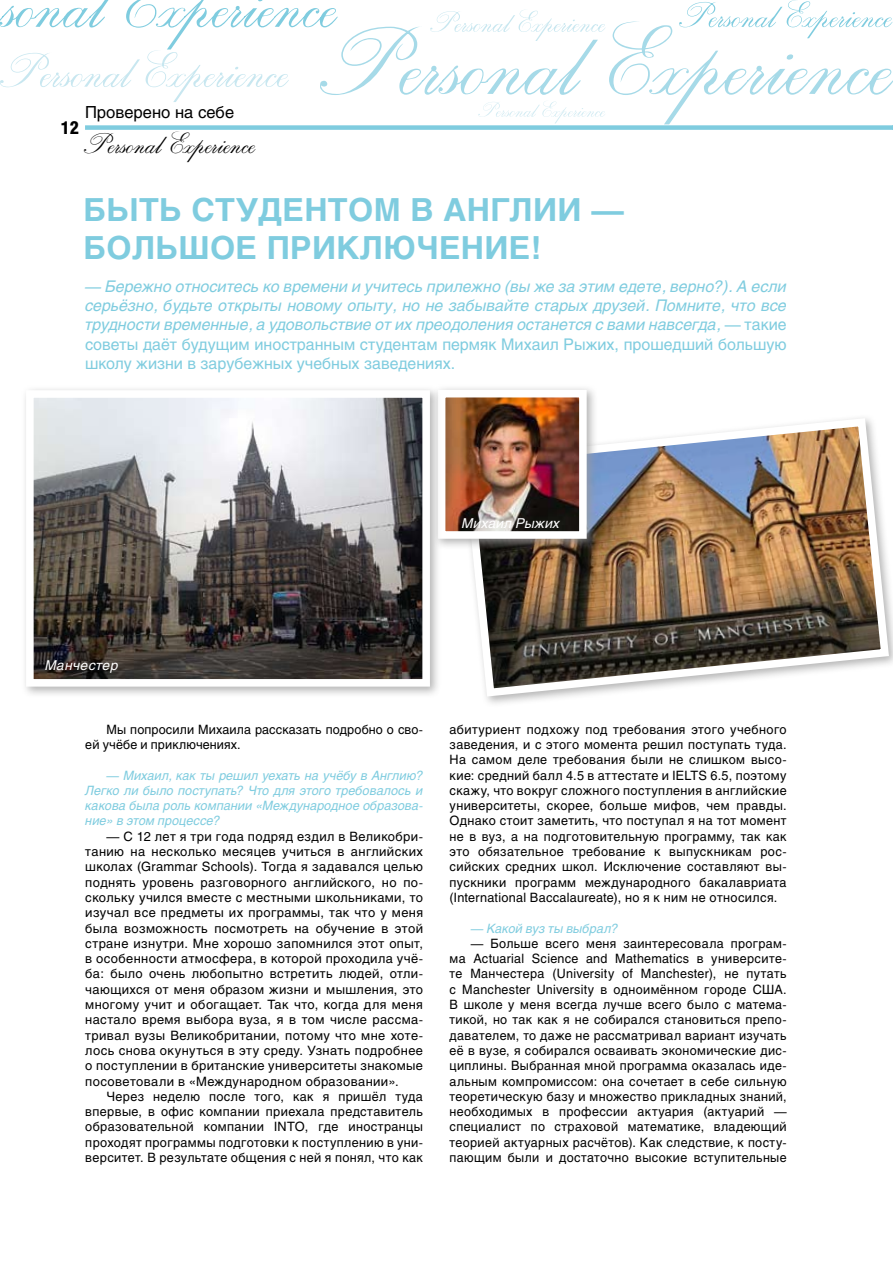
<style>
.page{position:relative;width:893px;height:1263px;background:#fff}
.page>*{position:absolute;margin:0;border:0;box-sizing:border-box;transform-origin:0 0}
.t1{font:33px "Calligraph Plain";color:#000}
.t2{font:700 31.5px "Helios C";letter-spacing:.01em;color:#7fccdf}
.t3{font:18px "Helios Cond Black C";color:#000}
.t4{font:16.5px "Helios C";color:#000}
.t5{font:italic 15.9px/19px "Helios C";color:#7fccdf;text-align:justify}
.t6{font:italic 13.5px "Helios C";letter-spacing:.015em;color:#fff}
.t7{font:12.75px/15.3px "Helios C";letter-spacing:.025em;color:#000;text-align:justify}
.t8{font:italic 12.75px/15.3px "Helios C";letter-spacing:.005em;color:#7fccdf;text-align:justify}
.s1{font-style:normal}
</style>
<div class="page">
<div style="left:85px;top:125px;width:808px;height:5px;background:#7fccdf"></div>
<svg style="left:338px;top:22px;width:555px;height:102px"></svg>
<svg style="left:430px;top:10px;width:176px;height:31px"></svg>
<svg style="left:478px;top:101px;width:127px;height:22px"></svg>
<svg style="left:679px;top:0;width:213px;height:38px"></svg>
<svg style="left:0;top:0;width:338px;height:102px"></svg>
<img style="left:471px;top:418px;width:422px;height:283px">
<div style="left:433px;top:385px;width:171px;height:171px;background:#9c9c9c;opacity:.75"></div>
<img style="left:447px;top:386px;width:143px;height:156px">
<div style="left:21px;top:385px;width:426px;height:320px;background:#9c9c9c;opacity:.75"></div>
<svg style="left:22px;top:386px;width:412px;height:304px"></svg>
<p class="t4" style="left:85px;top:102px;width:151px">Проверено на себе</p>
<h3 class="t3" style="left:61px;top:117px;width:20px">12</h3>
<h1 class="t1" style="left:84px;top:127px;width:173px">Personal Experience</h1>
<h2 class="t2" style="left:84px;top:192px;width:176px">Быть студен</h2>
<h2 class="t2" style="left:328px;top:192px;width:297px">том в Англии —</h2>
<h2 class="t2" style="left:84px;top:230px;width:206px">большое при</h2>
<h2 class="t2" style="left:337px;top:230px;width:103px">ключение</h2>
<h2 class="t2" style="left:531px;top:230px;width:12px">!</h2>
<p class="t5" style="left:85px;top:277px;width:703px">— Бережно относитесь ко времени и учитесь прилежно (вы же за этим едете, верно?). А если серьёзно, будьте открыты новому опыту, но не забывайте старых друзей. Помните, что все трудности временные, а удовольствие от их преодоления останется с вами навсегда, <span class="s1">— такие советы даёт будущим иностранным студентам пермяк Михаил Рыжих, прошедший большую школу жизни в зарубежных учебных заведениях.</span></p>
<p class="t6" style="left:462px;top:515px;width:101px">Михаил Рыжих</p>
<p class="t6" style="left:45px;top:657px;width:75px">Манчестер</p>
<p class="t7" style="left:85px;top:721px;width:339px;text-indent:21px">Мы попросили Михаила рассказать подробно о сво&shy;ей учёбе и приключениях.</p>
<p class="t8" style="left:85px;top:767px;width:339px;text-indent:21px">— Михаил, как ты решил уехать на учёбу в Англию?<br>Легко ли было поступать? Что для этого требовалось и какова была роль компании «Международное образова&shy;ние» в этом процессе?</p>
<p class="t7" style="left:85px;top:828px;width:339px;text-indent:21px">— С 12 лет я три года подряд ездил в Великобри&shy;танию на несколько месяцев учиться в английских школах (Grammar Schools). Тогда я задавался целью поднять уровень разговорного английского, но по&shy;скольку учился вместе с местными школьниками, то изучал все предметы их программы, так что у меня была возможность посмотреть на обучение в этой стране изнутри. Мне хорошо запомнился этот опыт, в особенности атмосфера, в которой проходила учё&shy;ба: было очень любопытно встретить людей, отли&shy;чающихся от меня образом жизни и мышления, это многому учит и обогащает. Так что, когда для меня настало время выбора вуза, я в том числе рассма&shy;тривал вузы Великобритании, потому что мне хоте&shy;лось снова окунуться в эту среду. Узнать подробнее о поступлении в британские университеты знакомые посоветовали в «Международном образовании».</p>
<p class="t7" style="left:85px;top:1088px;width:339px;text-indent:21px">Через неделю после того, как я пришёл туда впервые, в офис компании приехала представитель образовательной компании INTO, где иностранцы проходят программы подготовки к поступлению в уни&shy;верситет. В результате общения с ней я понял, что как</p>
<p class="t7" style="left:450px;top:721px;width:339px">абитуриент подхожу под требования этого учебного заведения, и с этого момента решил поступать туда.<br>На самом деле требования были не слишком высо&shy;кие: средний балл 4.5 в аттестате и IELTS 6.5, поэтому скажу, что вокруг сложного поступления в английские университеты, скорее, больше мифов, чем правды.<br>Однако стоит заметить, что поступал я на тот момент не в вуз, а на подготовительную программу, так как это обязательное требование к выпускникам рос&shy;сийских средних школ. Исключение составляют вы&shy;пускники программ международного бакалавриата (International Baccalaureate), но я к ним не относился.</p>
<p class="t8" style="left:471px;top:920px;width:149px">— Какой вуз ты выбрал?</p>
<p class="t7" style="left:450px;top:935px;width:339px;text-indent:21px">— Больше всего меня заинтересовала програм&shy;ма Actuarial Science and Mathematics в университе&shy;те Манчестера (University of Manchester), не путать с Manchester University в одноимённом городе США.<br>В школе у меня всегда лучше всего было с матема&shy;тикой, но так как я не собирался становиться препо&shy;давателем, то даже не рассматривал вариант изучать её в вузе, я собирался осваивать экономические дис&shy;циплины. Выбранная мной программа оказалась иде&shy;альным компромиссом: она сочетает в себе сильную теоретическую базу и множество прикладных знаний, необходимых в профессии актуария (актуарий — специалист по страховой математике, владеющий теорией актуарных расчётов). Как следствие, к посту&shy;пающим были и достаточно высокие вступительные</p>
</div>
